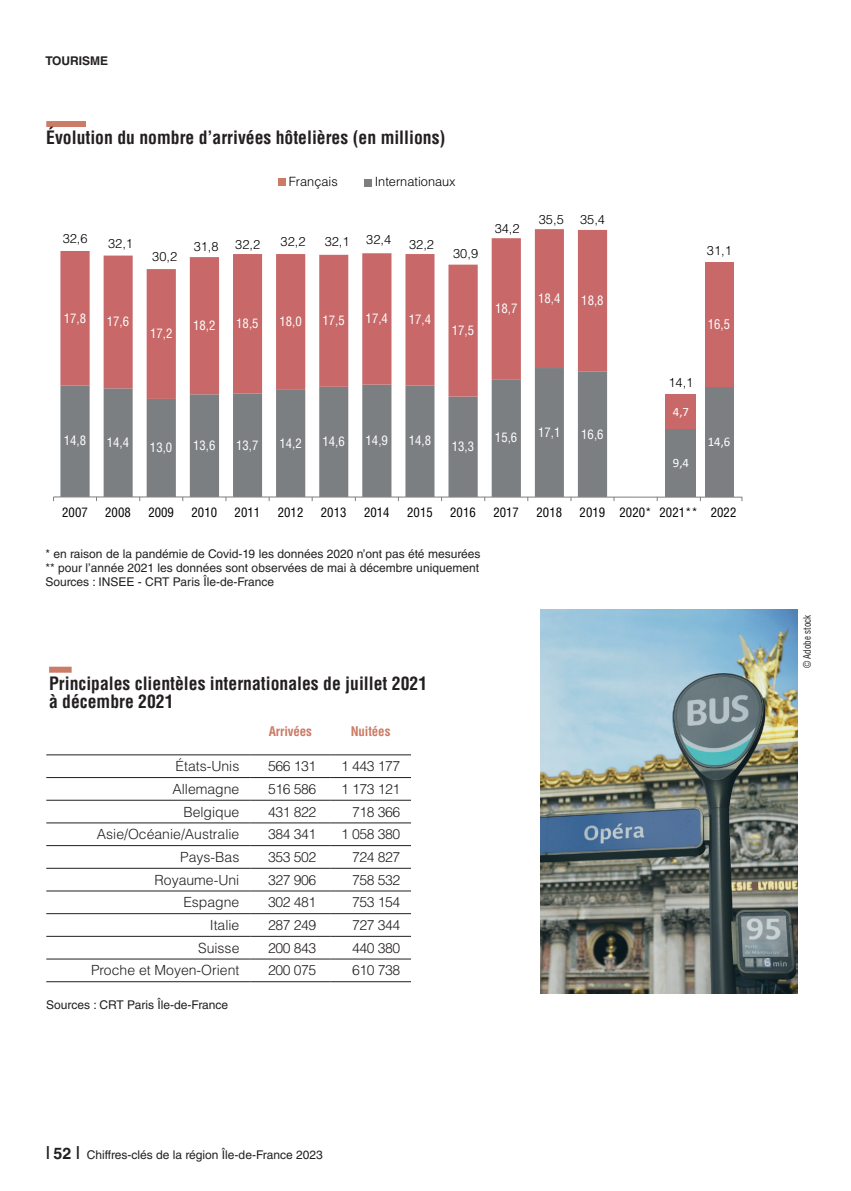
<style>
.page{position:relative;width:851px;height:1191px;background:#fff}
.page>*{position:absolute;margin:0;border:0;box-sizing:border-box;transform-origin:0 0}
.t1{font:700 condensed 18px/18px "Helvetica LT Std";color:#231f20}
.t2{font:300 14px "Helvetica LT Std";color:#231f20}
.t3{font:13.2px "Calibri";color:#fff;scale:.95 1}
.t4{font:condensed 13.2px "Helvetica LT Std";color:#fff;scale:.95 1}
.t5{font:700 condensed 13px "Helvetica LT Std";letter-spacing:-.01em;color:#cb7c67}
.t6{font:condensed 12.8px "Helvetica LT Std";color:#fff}
.t7{font:300 12.8px "Helvetica LT Std";color:#000001}
.t8{font:condensed 12.8px "Helvetica LT Std";color:#000001}
.t9{font:12.8px "Calibri";color:#fff}
.t10{font:12px/14px "Helvetica LT Std";color:#231f20;text-align:justify}
.t11{font:700 12px "Helvetica LT Std";color:#231f20}
.t12{font:condensed 10px "Helvetica LT Std";color:#231f20;scale:.9 1}
.s1{font-size:18px}
.s2{font-weight:700;font-size:16px}
</style>
<div class="page">
<div style="left:46px;top:121px;width:40px;height:6px;background:#cb7c67"></div>
<div style="left:665px;top:429px;width:31px;height:68px;background:#7c7f81"></div>
<div style="left:665px;top:395px;width:31px;height:34px;background:#c86868"></div>
<div style="left:279px;top:179px;width:7px;height:7px;background:#cb7a65"></div>
<div style="left:364px;top:179px;width:7px;height:7px;background:#7c7f81"></div>
<svg style="left:60px;top:399px;width:547px;height:97px;fill:#7c7f81"></svg>
<svg style="left:60px;top:229px;width:547px;height:170px;fill:#c86868"></svg>
<hr style="left:53px;top:496px;width:689px;height:1px;background:#7c7f80">
<div style="left:705px;top:387px;width:28px;height:110px;background:#7c7f81"></div>
<div style="left:705px;top:262px;width:28px;height:125px;background:#c86868"></div>
<div style="left:49px;top:666px;width:23px;height:6px;background:#cb7c67"></div>
<img style="left:540px;top:610px;width:257px;height:383px">
<hr style="left:46px;top:754px;width:205px;height:1px;background:#231f20">
<hr style="left:251px;top:754px;width:79px;height:1px;background:#231f20">
<hr style="left:330px;top:754px;width:81px;height:1px;background:#231f20">
<hr style="left:46px;top:777px;width:205px;height:1px;background:#231f20">
<hr style="left:251px;top:777px;width:79px;height:1px;background:#231f20">
<hr style="left:330px;top:777px;width:81px;height:1px;background:#231f20">
<hr style="left:46px;top:800px;width:205px;height:1px;background:#231f20">
<hr style="left:251px;top:800px;width:79px;height:1px;background:#231f20">
<hr style="left:330px;top:800px;width:81px;height:1px;background:#231f20">
<hr style="left:46px;top:822px;width:205px;height:1px;background:#231f20">
<hr style="left:251px;top:822px;width:79px;height:1px;background:#231f20">
<hr style="left:330px;top:822px;width:81px;height:1px;background:#231f20">
<hr style="left:46px;top:845px;width:205px;height:1px;background:#231f20">
<hr style="left:251px;top:845px;width:79px;height:1px;background:#231f20">
<hr style="left:330px;top:845px;width:81px;height:1px;background:#231f20">
<hr style="left:46px;top:868px;width:205px;height:1px;background:#231f20">
<hr style="left:251px;top:868px;width:79px;height:1px;background:#231f20">
<hr style="left:330px;top:868px;width:81px;height:1px;background:#231f20">
<hr style="left:46px;top:890px;width:205px;height:1px;background:#231f20">
<hr style="left:251px;top:890px;width:79px;height:1px;background:#231f20">
<hr style="left:330px;top:890px;width:81px;height:1px;background:#231f20">
<hr style="left:46px;top:913px;width:205px;height:1px;background:#231f20">
<hr style="left:251px;top:913px;width:79px;height:1px;background:#231f20">
<hr style="left:330px;top:913px;width:81px;height:1px;background:#231f20">
<hr style="left:46px;top:936px;width:205px;height:1px;background:#231f20">
<hr style="left:251px;top:936px;width:79px;height:1px;background:#231f20">
<hr style="left:330px;top:936px;width:81px;height:1px;background:#231f20">
<hr style="left:46px;top:958px;width:205px;height:1px;background:#231f20">
<hr style="left:251px;top:958px;width:79px;height:1px;background:#231f20">
<hr style="left:330px;top:958px;width:81px;height:1px;background:#231f20">
<hr style="left:46px;top:981px;width:205px;height:1px;background:#231f20">
<hr style="left:251px;top:981px;width:79px;height:1px;background:#231f20">
<hr style="left:330px;top:981px;width:81px;height:1px;background:#231f20">
<p class="t11" style="left:45px;top:54px;width:64px">TOURISME</p>
<h1 class="t1" style="left:46px;top:128px;width:400px">Évolution du nombre d’arrivées hôtelières (en millions)</h1>
<p class="t7" style="left:63px;top:230px;width:26px">32,6</p>
<p class="t7" style="left:108px;top:235px;width:26px">32,1</p>
<p class="t6" style="left:64px;top:310px;width:24px">17,8</p>
<p class="t6" style="left:107px;top:313px;width:24px">17,6</p>
<p class="t7" style="left:289px;top:173px;width:50px">Français</p>
<p class="t7" style="left:374px;top:174px;width:82px">Internationaux</p>
<p class="t7" style="left:152px;top:248px;width:26px">30,2</p>
<p class="t7" style="left:194px;top:239px;width:26px">31,8</p>
<p class="t7" style="left:235px;top:237px;width:26px">32,2</p>
<p class="t7" style="left:280px;top:233px;width:26px">32,2</p>
<p class="t7" style="left:325px;top:234px;width:26px">32,1</p>
<p class="t7" style="left:366px;top:231px;width:26px">32,4</p>
<p class="t7" style="left:409px;top:237px;width:26px">32,2</p>
<p class="t7" style="left:453px;top:245px;width:26px">30,9</p>
<p class="t6" style="left:150px;top:326px;width:24px">17,2</p>
<p class="t6" style="left:193px;top:317px;width:24px">18,2</p>
<p class="t6" style="left:236px;top:315px;width:24px">18,5</p>
<p class="t6" style="left:279px;top:313px;width:24px">18,0</p>
<p class="t6" style="left:322px;top:312px;width:24px">17,5</p>
<p class="t6" style="left:365px;top:310px;width:24px">17,4</p>
<p class="t6" style="left:408px;top:311px;width:24px">17,4</p>
<p class="t6" style="left:452px;top:322px;width:24px">17,5</p>
<p class="t7" style="left:494px;top:220px;width:26px">34,2</p>
<p class="t6" style="left:495px;top:300px;width:24px">18,7</p>
<p class="t7" style="left:538px;top:212px;width:26px">35,5</p>
<p class="t7" style="left:580px;top:211px;width:26px">35,4</p>
<p class="t6" style="left:538px;top:290px;width:24px">18,4</p>
<p class="t6" style="left:581px;top:292px;width:24px">18,8</p>
<p class="t6" style="left:64px;top:433px;width:24px">14,8</p>
<p class="t6" style="left:107px;top:434px;width:24px">14,4</p>
<p class="t6" style="left:150px;top:439px;width:24px">13,0</p>
<p class="t6" style="left:193px;top:437px;width:24px">13,6</p>
<p class="t6" style="left:236px;top:437px;width:24px">13,7</p>
<p class="t6" style="left:279px;top:435px;width:24px">14,2</p>
<p class="t6" style="left:322px;top:433px;width:24px">14,6</p>
<p class="t6" style="left:365px;top:432px;width:24px">14,9</p>
<p class="t6" style="left:408px;top:433px;width:24px">14,8</p>
<p class="t6" style="left:452px;top:438px;width:24px">13,3</p>
<p class="t6" style="left:495px;top:430px;width:24px">15,6</p>
<p class="t6" style="left:538px;top:424px;width:24px">17,1</p>
<p class="t6" style="left:581px;top:426px;width:24px">16,6</p>
<p class="t7" style="left:706px;top:243px;width:26px">31,1</p>
<p class="t4" style="left:707px;top:316px;width:25px">16,5</p>
<p class="t7" style="left:668px;top:374px;width:26px">14,1</p>
<p class="t9" style="left:672px;top:403px;width:18px">4,7</p>
<p class="t9" style="left:672px;top:454px;width:18px">9,4</p>
<p class="t3" style="left:707px;top:433px;width:25px">14,6</p>
<p class="t8" style="left:62px;top:504px;width:27px">2007</p>
<p class="t8" style="left:105px;top:504px;width:27px">2008</p>
<p class="t8" style="left:148px;top:504px;width:27px">2009</p>
<p class="t8" style="left:191px;top:504px;width:27px">2010</p>
<p class="t8" style="left:234px;top:504px;width:27px">2011</p>
<p class="t8" style="left:278px;top:504px;width:27px">2012</p>
<p class="t8" style="left:321px;top:504px;width:27px">2013</p>
<p class="t8" style="left:364px;top:504px;width:27px">2014</p>
<p class="t8" style="left:407px;top:504px;width:27px">2015</p>
<p class="t8" style="left:450px;top:504px;width:27px">2016</p>
<p class="t8" style="left:493px;top:504px;width:27px">2017</p>
<p class="t8" style="left:536px;top:504px;width:27px">2018</p>
<p class="t8" style="left:579px;top:504px;width:120px">2019 2020* 2021**</p>
<p class="t10" style="left:45px;top:546px;width:436px">* en raison de la pandémie de Covid-19 les données 2020 n’ont pas été mesurées ** pour l’année 2021 les données sont observées de mai à décembre uniquement Sources : INSEE - CRT Paris Île-de-France</p>
<p class="t8" style="left:710px;top:504px;width:27px">2022</p>
<h1 class="t1" style="left:49px;top:674px;width:379px">Principales clientèles internationales de juillet 2021 à décembre 2021</h1>
<p class="t5" style="left:269px;top:723px;width:45px">Arrivées</p>
<p class="t5" style="left:351px;top:723px;width:41px">Nuitées</p>
<p class="t2" style="left:175px;top:757px;width:65px">États-Unis</p>
<p class="t2" style="left:268px;top:757px;width:50px">566 131</p>
<p class="t2" style="left:341px;top:757px;width:60px">1 443 177</p>
<p class="t2" style="left:172px;top:780px;width:68px">Allemagne</p>
<p class="t2" style="left:268px;top:780px;width:50px">516 586</p>
<p class="t2" style="left:341px;top:780px;width:60px">1 173 121</p>
<p class="t2" style="left:183px;top:803px;width:58px">Belgique</p>
<p class="t2" style="left:268px;top:803px;width:50px">431 822</p>
<p class="t2" style="left:352px;top:803px;width:50px">718 366</p>
<p class="t2" style="left:97px;top:825px;width:144px">Asie/Océanie/Australie</p>
<p class="t2" style="left:268px;top:825px;width:50px">384 341</p>
<p class="t2" style="left:341px;top:825px;width:60px">1 058 380</p>
<p class="t2" style="left:180px;top:848px;width:61px">Pays-Bas</p>
<p class="t2" style="left:268px;top:848px;width:50px">353 502</p>
<p class="t2" style="left:352px;top:848px;width:50px">724 827</p>
<p class="t2" style="left:154px;top:871px;width:86px">Royaume-Uni</p>
<p class="t2" style="left:268px;top:871px;width:50px">327 906</p>
<p class="t2" style="left:352px;top:871px;width:50px">758 532</p>
<p class="t2" style="left:183px;top:893px;width:58px">Espagne</p>
<p class="t2" style="left:268px;top:893px;width:50px">302 481</p>
<p class="t2" style="left:352px;top:893px;width:50px">753 154</p>
<p class="t2" style="left:210px;top:916px;width:31px">Italie</p>
<p class="t2" style="left:268px;top:916px;width:50px">287 249</p>
<p class="t2" style="left:352px;top:916px;width:50px">727 344</p>
<p class="t2" style="left:198px;top:939px;width:43px">Suisse</p>
<p class="t2" style="left:268px;top:939px;width:50px">200 843</p>
<p class="t2" style="left:352px;top:939px;width:50px">440 380</p>
<p class="t2" style="left:91px;top:961px;width:150px">Proche et Moyen-Orient</p>
<p class="t2" style="left:268px;top:961px;width:50px">200 075</p>
<p class="t2" style="left:352px;top:961px;width:50px">610 738</p>
<p class="t10" style="left:46px;top:997px;width:183px">Sources : CRT Paris Île-de-France</p>
<p class="t10" style="left:45px;top:1147px;width:279px"><span class="s1">I</span> <span class="s2">52</span> <span class="s1">I</span> Chiffres-clés de la région Île-de-France 2023</p>
<p class="t12" style="left:800px;top:668px;width:61px;rotate:-90deg">© Adobe stock</p>
</div>
